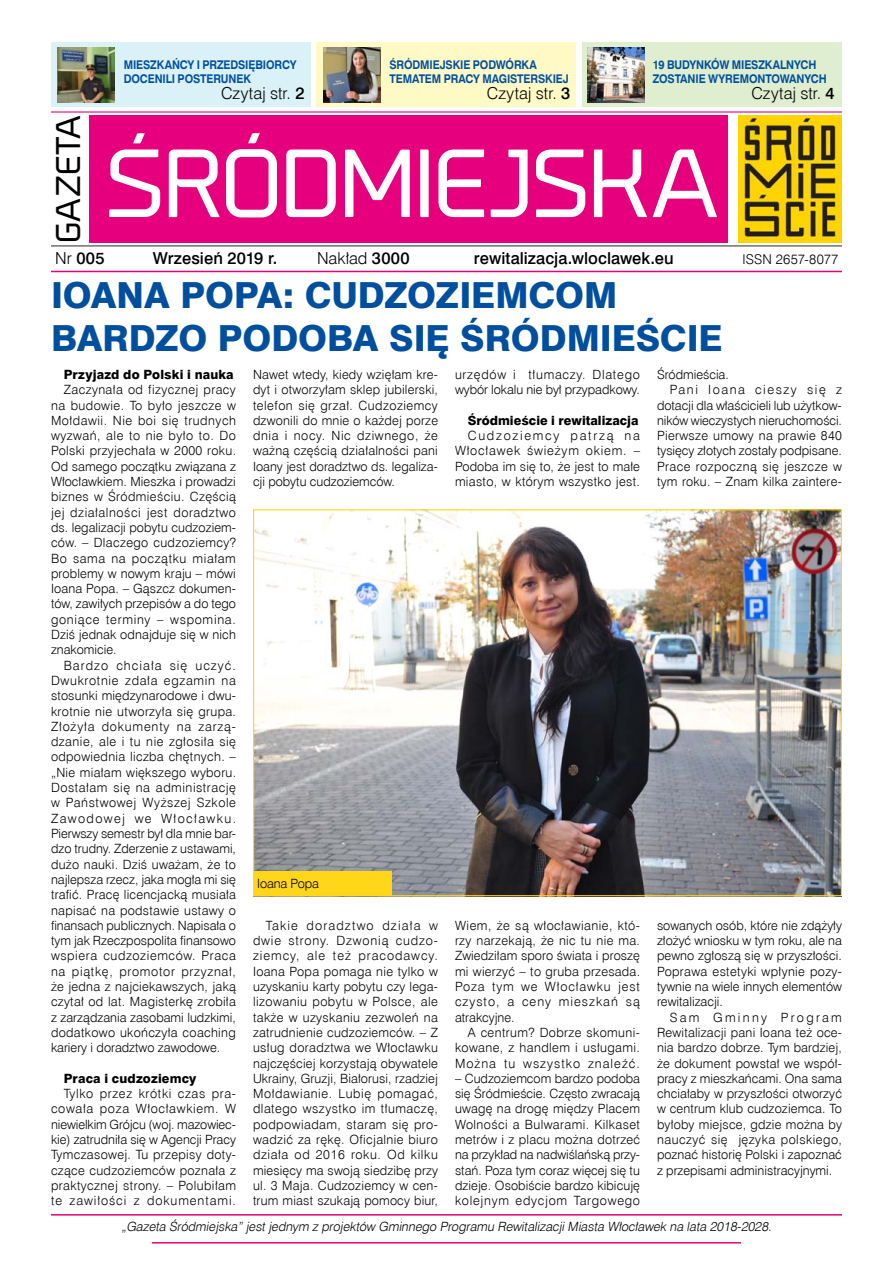
<style>
.page{position:relative;width:893px;height:1263px;background:#fff}
.page>*{position:absolute;margin:0;border:0;box-sizing:border-box;transform-origin:0 0}
.t1{font:90px "Prime";letter-spacing:-.01em;color:#fff}
.t2{font:36px/43.2px "Swis 721 Hv EU";color:#004f9f}
.t3{font:31.95px "Prime";color:#000}
.t4{font:16.5px "Swis 721 Md EU";letter-spacing:.005em;color:#000}
.t5{font:16.5px "Swis 721 Lt EU";color:#000}
.t6{font:13.5px "Swis 721 Lt EU";letter-spacing:.015em;color:#000}
.t7{font:12.75px/15.3px "Swis 721 Lt EU";letter-spacing:.01em;color:#000;text-align:justify}
.t8{font:italic 12.75px "Swis 721 Lt EU";color:#000}
.t9{font:12.75px "Swis 721 Hv EU";letter-spacing:.01em;color:#000}
.t10{font:12.75px "Swis 721 Lt EU";letter-spacing:.035em;color:#000}
.t11{font:12.75px "Swis 721 Lt EU";letter-spacing:.12em;color:#000}
.t12{font:12.75px "Swis 721 Lt EU";letter-spacing:-.01em;color:#000}
.t13{font:700 12px/13.5px "Swis 721 EU";letter-spacing:-.01em;color:#004f9f;scale:.9 1}
.s1{font-family:"Swis 721 Md EU"}
.s2{font-family:"Swis 721 Lt EU"}
</style>
<div class="page">
<hr style="left:51px;top:1214px;width:791px;height:1px;background:#e6007d">
<hr style="left:152px;top:1242px;width:589px;height:1px;background:#e6007d">
<hr style="left:51px;top:271px;width:791px;height:1px;background:#e6007d">
<hr style="left:51px;top:245px;width:791px;height:2px;background:#706f6f">
<div style="left:89px;top:115px;width:639px;height:127px;background:#e6007d"></div>
<hr style="left:51px;top:111px;width:791px;height:2px;background:#e6007d">
<div style="left:51px;top:43px;width:259px;height:64px;background:#daf1f8"></div>
<div style="left:317px;top:43px;width:259px;height:64px;background:#fffac5"></div>
<div style="left:583px;top:43px;width:259px;height:64px;background:#dfeece"></div>
<img style="left:739px;top:115px;width:103px;height:127px">
<img style="left:57px;top:47px;width:57px;height:55px">
<img style="left:323px;top:47px;width:57px;height:55px">
<img style="left:588px;top:47px;width:56px;height:55px">
<img style="left:255px;top:511px;width:585px;height:383px">
<div style="left:253px;top:871px;width:138px;height:25px;background:#ffd618"></div>
<h3 class="t3" style="left:49px;top:243px;width:129px;rotate:-90deg">GAZETA</h3>
<p class="t13" style="left:124px;top:59px;width:193px">MIESZKAŃCY I PRZEDSIĘBIORCY<br>DOCENILI POSTERUNEK</p>
<p class="t13" style="left:389px;top:59px;width:201px">ŚRÓDMIEJSKIE PODWÓRKA<br>TEMATEM PRACY MAGISTERSKIEJ</p>
<p class="t13" style="left:653px;top:59px;width:195px">19 BUDYNKÓW MIESZKALNYCH<br>ZOSTANIE WYREMONTOWANYCH</p>
<p class="t5" style="left:221px;top:83px;width:85px">Czytaj str. <span class="s1">2</span></p>
<p class="t5" style="left:487px;top:83px;width:85px">Czytaj str. <span class="s1">3</span></p>
<p class="t5" style="left:751px;top:83px;width:85px">Czytaj str. <span class="s1">4</span></p>
<h1 class="t1" style="left:105px;top:130px;width:615px">ŚRÓDMIEJSKA</h1>
<p class="t4" style="left:55px;top:248px;width:51px"><span class="s2">Nr</span> 005</p>
<p class="t4" style="left:153px;top:248px;width:126px">Wrzesień 2019 r.</p>
<p class="t5" style="left:317px;top:248px;width:94px">Nakład <span class="s1">3000</span></p>
<p class="t4" style="left:474px;top:248px;width:201px">rewitalizacja.wloclawek.eu</p>
<p class="t6" style="left:742px;top:251px;width:97px">ISSN 2657-8077</p>
<h2 class="t2" style="left:51px;top:274px;width:673px">Ioana Popa: Cudzoziemcom bardzo podoba się Śródmieście</h2>
<p class="t9" style="left:64px;top:367px;width:171px">Przyjazd do Polski i nauka</p>
<p class="t7" style="left:51px;top:382px;width:187px;text-indent:13px">Zaczynała od fizycznej pracy na budowie. To było jeszcze w Mołdawii. Nie boi się trudnych wyzwań, ale to nie było to. Do Polski przyjechała w 2000 roku.<br>Od samego początku związana z Włocławkiem. Mieszka i prowadzi biznes w Śródmieściu. Częścią jej działalności jest doradztwo ds. legalizacji pobytu cudzoziem&shy;ców. – Dlaczego cudzoziemcy?<br>Bo sama na początku miałam problemy w nowym kraju – mówi Ioana Popa. – Gąszcz dokumen&shy;tów, zawiłych przepisów a do tego goniące terminy – wspomina.<br>Dziś jednak odnajduje się w nich znakomicie.</p>
<p class="t7" style="left:51px;top:658px;width:187px;text-indent:13px">Bardzo chciała się uczyć.<br>Dwukrotnie zdała egzamin na stosunki międzynarodowe i dwu&shy;krotnie nie utworzyła się grupa.<br>Złożyła dokumenty na zarzą&shy;dzanie, ale i tu nie zgłosiła się odpowiednia liczba chętnych. – „Nie miałam większego wyboru.<br>Dostałam się na administrację w Państwowej Wyższej Szkole Zawodowej we Włocławku.<br>Pierwszy semestr był dla mnie bar&shy;dzo trudny. Zderzenie z ustawami, dużo nauki. Dziś uważam, że to najlepsza rzecz, jaka mogła mi się trafić. Pracę licencjacką musiała napisać na podstawie ustawy o finansach publicznych. Napisała o tym jak Rzeczpospolita finansowo wspiera cudzoziemców. Praca na piątkę, promotor przyznał, że jedna z najciekawszych, jaką czytał od lat. Magisterkę zrobiła z zarządzania zasobami ludzkimi, dodatkowo ukończyła coaching kariery i doradztwo zawodowe.</p>
<p class="t9" style="left:64px;top:1070px;width:134px">Praca i cudzoziemcy</p>
<p class="t7" style="left:51px;top:1086px;width:187px;text-indent:13px">Tylko przez krótki czas pra&shy;cowała poza Włocławkiem. W niewielkim Grójcu (woj. mazowiec&shy;kie) zatrudniła się w Agencji Pracy Tymczasowej. Tu przepisy doty&shy;czące cudzoziemców poznała z praktycznej strony. – Polubiłam te zawiłości z dokumentami.</p>
<p class="t7" style="left:253px;top:367px;width:187px">Nawet wtedy, kiedy wzięłam kre&shy;dyt i otworzyłam sklep jubilerski, telefon się grzał. Cudzoziemcy dzwonili do mnie o każdej porze dnia i nocy. Nic dziwnego, że ważną częścią działalności pani Ioany jest doradztwo ds. legaliza&shy;cji pobytu cudzoziemców.</p>
<p class="t12" style="left:257px;top:876px;width:63px">Ioana Popa</p>
<p class="t7" style="left:253px;top:918px;width:187px;text-indent:13px">Takie doradztwo działa w dwie strony. Dzwonią cudzo&shy;ziemcy, ale też pracodawcy.<br>Ioana Popa pomaga nie tylko w uzyskaniu karty pobytu czy lega&shy;lizowaniu pobytu w Polsce, ale także w uzyskaniu zezwoleń na zatrudnienie cudzoziemców. – Z usług doradztwa we Włocławku najczęściej korzystają obywatele Ukrainy, Gruzji, Białorusi, rzadziej Mołdawianie. Lubię pomagać, dlatego wszystko im tłumaczę, podpowiadam, staram się pro&shy;wadzić za rękę. Oficjalnie biuro działa od 2016 roku. Od kilku miesięcy ma swoją siedzibę przy ul. 3 Maja. Cudzoziemcy w cen&shy;trum miast szukają pomocy biur,</p>
<p class="t7" style="left:455px;top:367px;width:186px">urzędów i tłumaczy. Dlatego wybór lokalu nie był przypadkowy.</p>
<p class="t9" style="left:468px;top:413px;width:172px">Śródmieście i rewitalizacja</p>
<p class="t7" style="left:455px;top:428px;width:187px;text-indent:13px">Cudzoziemcy patrzą na Włocławek świeżym okiem. – Podoba im się to, że jest to małe miasto, w którym wszystko jest.</p>
<p class="t7" style="left:657px;top:367px;width:73px">Śródmieścia.</p>
<p class="t11" style="left:670px;top:382px;width:174px">Pani Ioana cieszy się z</p>
<p class="t7" style="left:657px;top:398px;width:186px">dotacji dla właścicieli lub użytkow-</p>
<p class="t7" style="left:657px;top:413px;width:186px">ników wieczystych nieruchomości.</p>
<p class="t7" style="left:657px;top:428px;width:186px">Pierwsze umowy na prawie 840</p>
<p class="t7" style="left:657px;top:443px;width:186px">tysięcy złotych zostały podpisane.</p>
<p class="t10" style="left:657px;top:458px;width:186px">Prace rozpoczną się jeszcze w</p>
<p class="t7" style="left:657px;top:474px;width:186px">tym roku. – Znam kilka zaintere-</p>
<p class="t7" style="left:455px;top:918px;width:187px">Wiem, że są włocławianie, któ&shy;rzy narzekają, że nic tu nie ma.<br>Zwiedziłam sporo świata i proszę mi wierzyć – to gruba przesada.<br>Poza tym we Włocławku jest czysto, a ceny mieszkań są atrakcyjne.</p>
<p class="t7" style="left:455px;top:1025px;width:186px;text-indent:13px">A centrum? Dobrze skomuni&shy;kowane, z handlem i usługami.<br>Można tu wszystko znaleźć.</p>
<p class="t7" style="left:455px;top:1071px;width:187px">– Cudzoziemcom bardzo podoba się Śródmieście. Często zwracają uwagę na drogę między Placem Wolności a Bulwarami. Kilkaset metrów i z placu można dotrzeć na przykład na nadwiślańską przy&shy;stań. Poza tym coraz więcej się tu dzieje. Osobiście bardzo kibicuję kolejnym edycjom Targowego</p>
<p class="t7" style="left:657px;top:918px;width:186px">sowanych osób, które nie zdążyły złożyć wniosku w tym roku, ale na pewno zgłoszą się w przyszłości.<br>Poprawa estetyki wpłynie pozy&shy;tywnie na wiele innych elementów rewitalizacji.</p>
<p class="t7" style="left:657px;top:1010px;width:187px;text-indent:13px">Sam Gminny Program Rewitalizacji pani Ioana też oce&shy;nia bardzo dobrze. Tym bardziej, że dokument powstał we współ&shy;pracy z mieszkańcami. Ona sama chciałaby w przyszłości otworzyć w centrum klub cudzoziemca. To byłoby miejsce, gdzie można by nauczyć się języka polskiego, poznać historię Polski i zapoznać z przepisami administracyjnymi.</p>
<p class="t8" style="left:121px;top:1219px;width:654px">„Gazeta Śródmiejska”jestjednym z projektów Gminnego Programu RewitalizacjiMiasta Włocławek na lata 2018-2028.</p>
</div>
